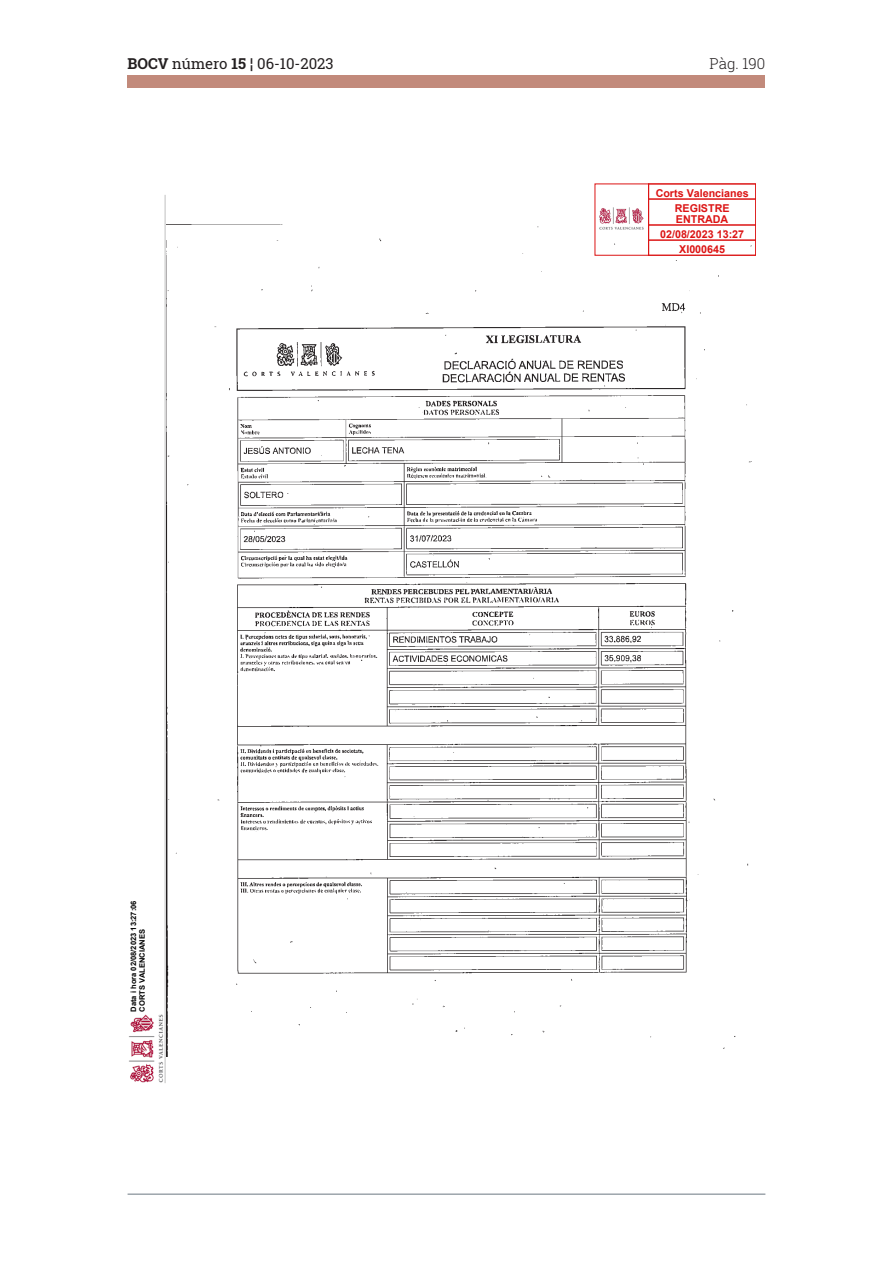
<style>
.page{position:relative;width:893px;height:1263px;background:#fff}
.page>*{position:absolute;margin:0;border:0;box-sizing:border-box;transform-origin:0 0}
.t1{font:15px "Roboto Slab";color:#231f20}
.t2{font:300 15px "Roboto Slab";color:#231f20}
.t3{font:700 10.8px/15.1px "Arial";color:#dc1414;text-align:center}
.t4{font:700 7.5px/8.6px "Arial";color:#000}
.s1{font-weight:700}
</style>
<div class="page">
<hr style="left:128px;top:1193px;width:637px;height:2px;background:#9da5ab">
<div style="left:128px;top:75px;width:637px;height:13px;background:#c28a7b"></div>
<img style="left:129px;top:1012px;width:39px;height:71px">
<hr style="left:165px;top:195px;width:1px;height:888px;background:#c0c0c0">
<img style="left:166px;top:225px;width:585px;height:831px">
<div style="left:648px;top:199px;width:108px;height:26px;border:1px solid #dc1414"></div>
<div style="left:648px;top:225px;width:108px;height:15px;border:1px solid #dc1414"></div>
<div style="left:648px;top:240px;width:108px;height:15px;border:1px solid #dc1414"></div>
<img style="left:598px;top:207px;width:48px;height:26px">
<h1 class="t1" style="left:128px;top:53px;width:208px"><span class="s1">BOCV</span> número <span class="s1">15</span> ¦ 06-10-2023</h1>
<h1 class="t2" style="left:709px;top:53px;width:57px">Pàg. 190</h1>
<p class="t4" style="left:129px;top:1012px;width:113px;rotate:-90deg">Data i hora 02/08/2023 13:27:06<br>CORTS VALENCIANES</p>
<p class="t3" style="left:656px;top:186px;width:94px">Corts Valencianes<br>REGISTRE</p>
<p class="t3" style="left:660px;top:212px;width:86px">ENTRADA<br>02/08/2023 13:27<br>XI000645</p>
</div>
